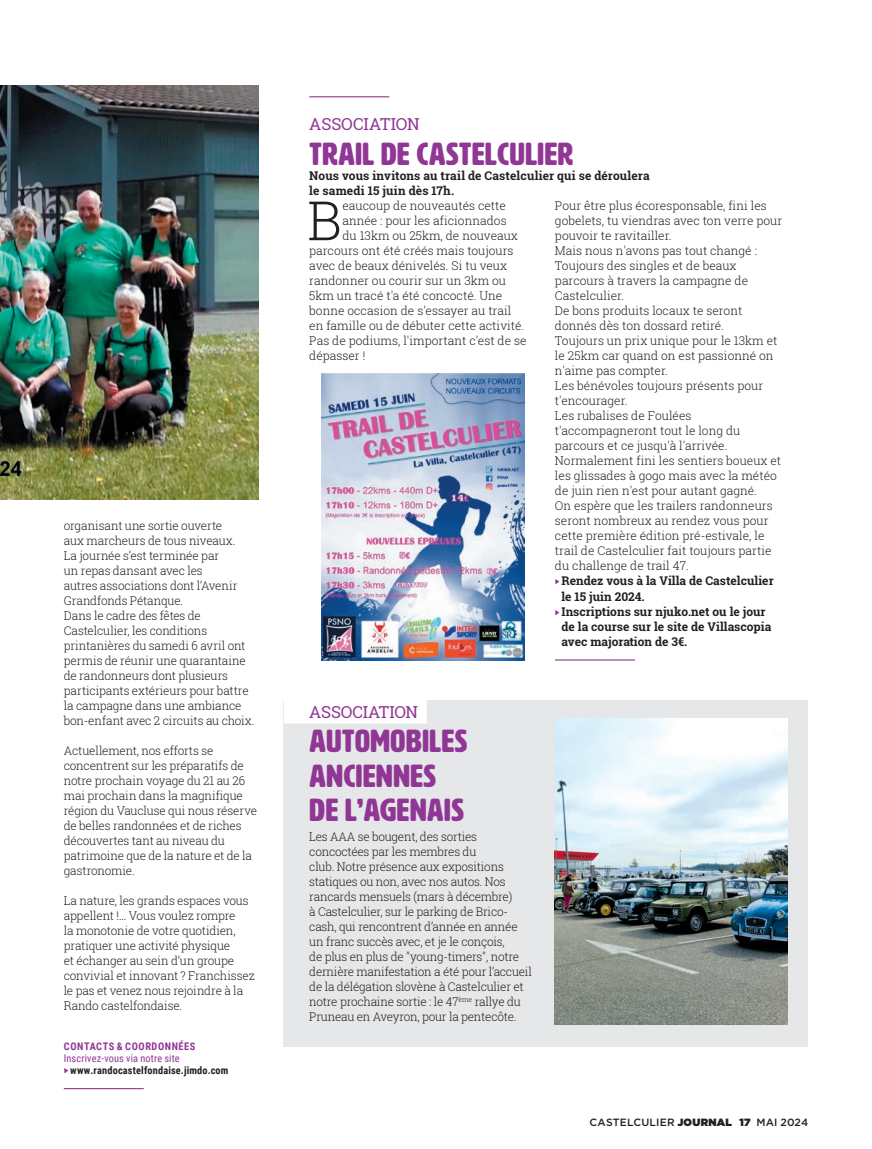
<style>
.page{position:relative;width:872px;height:1149px;background:#fff}
.page>*{position:absolute;margin:0;border:0;box-sizing:border-box;transform-origin:0 0}
.LÉGENDE{font:300 54.15px "Roboto Slab";color:#231f20}
.t1{font:31.5px/34.5px "HWT Artz";letter-spacing:.02em;color:#903694}
.TXT_JUSTIFIE{font:16.5px "Roboto Slab";letter-spacing:-.01em;color:#903694}
.LÉGENDE-2{font:300 12px/15px "Roboto Slab";letter-spacing:-.005em;color:#231f20}
.LÉGENDE-3{font:700 12px/15px "Roboto Slab";color:#231f20}
.LÉGENDE-4{font:700 10.5px/12px "Roboto Condensed";letter-spacing:.02em;color:#231f20}
.t2{font:500 10.5px "Gotham";letter-spacing:.015em;color:#231f20}
.s1{color:#903694}
.s2{font-weight:400;color:#903694}
.s3{font-family:"Roboto Condensed";font-size:10.5px;color:#903694}
.s4{font-weight:900}
</style>
<div class="page">
<img style="left:0;top:85px;width:258px;height:414px">
<hr style="left:64px;top:1087px;width:80px;height:1px;background:#903694">
<hr style="left:309px;top:96px;width:80px;height:1px;background:#903694">
<hr style="left:555px;top:659px;width:80px;height:1px;background:#903694">
<img style="left:322px;top:374px;width:202px;height:286px">
<div style="left:284px;top:700px;width:524px;height:346px;background:#e6e7e9"></div>
<div style="left:284px;top:696px;width:143px;height:27px;background:#fff"></div>
<img style="left:555px;top:718px;width:233px;height:306px">
<p class="LÉGENDE-2" style="left:64px;top:517px;width:175px">organisant une sortie ouverte aux marcheurs de tous niveaux.<br>La journée s’est terminée par<br>un repas dansant avec les autres associations dont l’Avenir<br>Grandfonds Pétanque.</p>
<p class="LÉGENDE-2" style="left:64px;top:607px;width:192px">Dans le cadre des fêtes de<br>Castelculier, les conditions printanières du samedi 6 avril ont permis de réunir une quarantaine de randonneurs dont plusieurs participants extérieurs pour battre la campagne dans une ambiance bon-enfant avec 2 circuits au choix.</p>
<p class="LÉGENDE-2" style="left:64px;top:742px;width:195px">Actuellement, nos efforts se concentrent sur les préparatifs de notre prochain voyage du 21 au 26 mai prochain dans la magnifique région du Vaucluse qui nous réserve de belles randonnées et de riches découvertes tant au niveau du patrimoine que de la nature et de la gastronomie.</p>
<p class="LÉGENDE-2" style="left:64px;top:892px;width:193px">La nature, les grands espaces vous appellent !... Vous voulez rompre<br>la monotonie de votre quotidien, pratiquer une activité physique<br>et échanger au sein d’un groupe convivial et innovant ? Franchissez le pas et venez nous rejoindre à la<br>Rando castelfondaise.</p>
<p class="LÉGENDE-4" style="left:64px;top:1039px;width:166px"><span class="s1">CONTACTS &amp; COORDONNÉES<br></span><span class="s2">Inscrivez-vous via notre site </span><span class="s1">‣</span>www.randocastelfondaise.jimdo.com</p>
<p class="TXT_JUSTIFIE" style="left:309px;top:113px;width:112px">ASSOCIATION</p>
<p class="t1" style="left:309px;top:137px;width:265px">TRAIL DE CASTELCULIER</p>
<p class="LÉGENDE-3" style="left:309px;top:168px;width:342px">Nous vous invitons au trail de Castelculier qui se déroulera le samedi 15 juin dès 17h.</p>
<p class="LÉGENDE" style="left:307px;top:183px;width:37px">B</p>
<p class="LÉGENDE-2" style="left:342px;top:198px;width:165px">eaucoup de nouveautés cette</p>
<p class="LÉGENDE-2" style="left:555px;top:198px;width:229px">Pour être plus écoresponsable, fini les gobelets, tu viendras avec ton verre pour pouvoir te ravitailler.</p>
<p class="LÉGENDE-2" style="left:555px;top:243px;width:203px">Mais nous n'avons pas tout changé :</p>
<p class="LÉGENDE-2" style="left:555px;top:258px;width:195px">Toujours des singles et de beaux parcours à travers la campagne de<br>Castelculier.</p>
<p class="LÉGENDE-2" style="left:555px;top:303px;width:189px">De bons produits locaux te seront donnés dès ton dossard retiré.</p>
<p class="LÉGENDE-2" style="left:555px;top:333px;width:224px">Toujours un prix unique pour le 13km et le 25km car quand on est passionné on n'aime pas compter.</p>
<p class="LÉGENDE-2" style="left:555px;top:378px;width:210px">Les bénévoles toujours présents pour t'encourager.</p>
<p class="LÉGENDE-2" style="left:555px;top:408px;width:187px">Les rubalises de Foulées t'accompagneront tout le long du parcours et ce jusqu'à l'arrivée.</p>
<p class="LÉGENDE-2" style="left:555px;top:453px;width:228px">Normalement fini les sentiers boueux et les glissades à gogo mais avec la météo de juin rien n'est pour autant gagné.</p>
<p class="LÉGENDE-2" style="left:555px;top:498px;width:219px">On espère que les trailers randonneurs seront nombreux au rendez vous pour cette première édition pré-estivale, le trail de Castelculier fait toujours partie du challenge de trail 47.</p>
<p class="LÉGENDE-3" style="left:561px;top:573px;width:214px;text-indent:-6px"><span class="s3">‣</span>Rendez vous à la Villa de Castelculier le 15 juin 2024.</p>
<p class="LÉGENDE-3" style="left:561px;top:603px;width:211px;text-indent:-6px"><span class="s3">‣</span> Inscriptions sur njuko.net ou le jour de la course sur le site de Villascopia avec majoration de 3€.</p>
<p class="LÉGENDE-2" style="left:342px;top:213px;width:166px">année : pour les aficionnados</p>
<p class="LÉGENDE-2" style="left:342px;top:228px;width:177px">du 13km ou 25km, de nouveaux</p>
<p class="LÉGENDE-2" style="left:309px;top:243px;width:206px">parcours ont été créés mais toujours</p>
<p class="LÉGENDE-2" style="left:309px;top:258px;width:199px">avec de beaux dénivelés. Si tu veux</p>
<p class="LÉGENDE-2" style="left:309px;top:273px;width:198px">randonner ou courir sur un 3km ou</p>
<p class="LÉGENDE-2" style="left:309px;top:288px;width:194px">5km un tracé t'a été concocté. Une</p>
<p class="LÉGENDE-2" style="left:309px;top:303px;width:204px">bonne occasion de s'essayer au trail</p>
<p class="LÉGENDE-2" style="left:309px;top:318px;width:216px">en famille ou de débuter cette activité.</p>
<p class="LÉGENDE-2" style="left:309px;top:333px;width:219px">Pas de podiums, l'important c'est de se</p>
<p class="LÉGENDE-2" style="left:309px;top:348px;width:58px">dépasser !</p>
<p class="TXT_JUSTIFIE" style="left:309px;top:700px;width:110px">ASSOCIATION</p>
<p class="t1" style="left:309px;top:724px;width:159px">AUTOMOBILES<br>ANCIENNES<br>DE L’AGENAIS</p>
<p class="LÉGENDE-2" style="left:309px;top:828px;width:224px">Les AAA se bougent, des sorties concoctées par les membres du<br>club. Notre présence aux expositions statiques ou non, avec nos autos. Nos rancards mensuels (mars à décembre)<br>à Castelculier, sur le parking de Brico&shy;cash, qui rencontrent d’année en année un franc succès avec, et je le conçois,<br>de plus en plus de "young-timers", notre dernière manifestation a été pour l’accueil de la délégation slovène à Castelculier et notre prochaine sortie : le 47<sup>ème</sup> rallye du Pruneau en Aveyron, pour la pentecôte.</p>
<p class="t2" style="left:589px;top:1114px;width:220px">CASTELCULIER <span class="s4">JOURNAL 17</span> MAI 2024</p>
</div>
